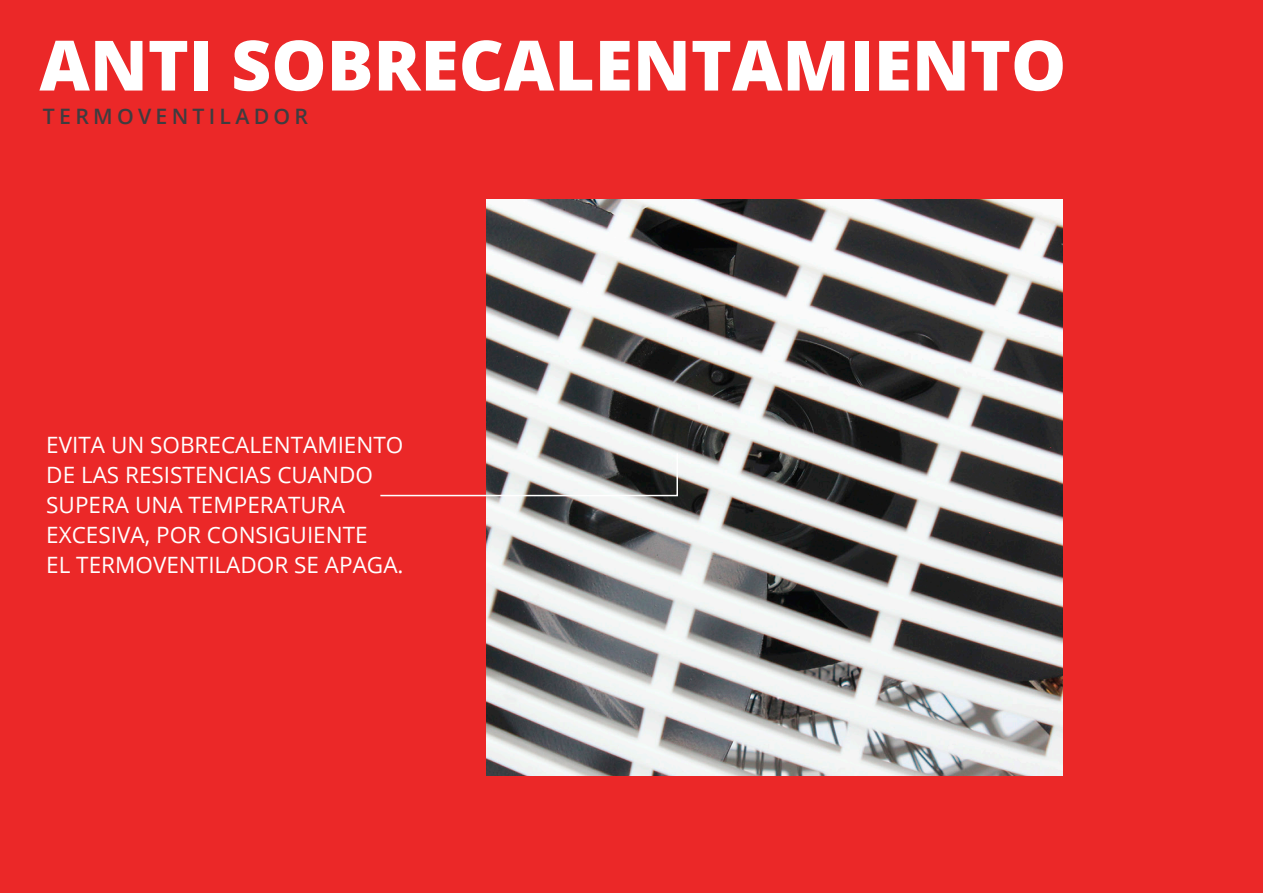
<style>
.page{position:relative;width:1263px;height:893px;background:#eb2828}
.page>*{position:absolute;margin:0;border:0;box-sizing:border-box;transform-origin:0 0}
.t1{font:800 69.45px "Open Sans";color:#fff}
.t2{font:22.5px/29.8px "Open Sans";color:#fff}
.t3{font:600 21.3px "Open Sans";letter-spacing:.2em;color:#3f3c3f}
</style>
<div class="page">
<img style="left:486px;top:199px;width:577px;height:576px">
<svg style="left:380px;top:452px;width:299px;height:45px"></svg>
<h1 class="t1" style="left:39px;top:12px;width:1028px">ANTI SOBRECALENTAMIENTO</h1>
<p class="t3" style="left:43px;top:101px;width:267px">TERMOVENTILADOR</p>
<p class="t2" style="left:46px;top:430px;width:359px">EVITA UN SOBRECALENTAMIENTO<br>DE LAS RESISTENCIAS CUANDO<br>SUPERA UNA TEMPERATURA<br>EXCESIVA, POR CONSIGUIENTE<br>EL TERMOVENTILADOR SE APAGA.</p>
</div>
